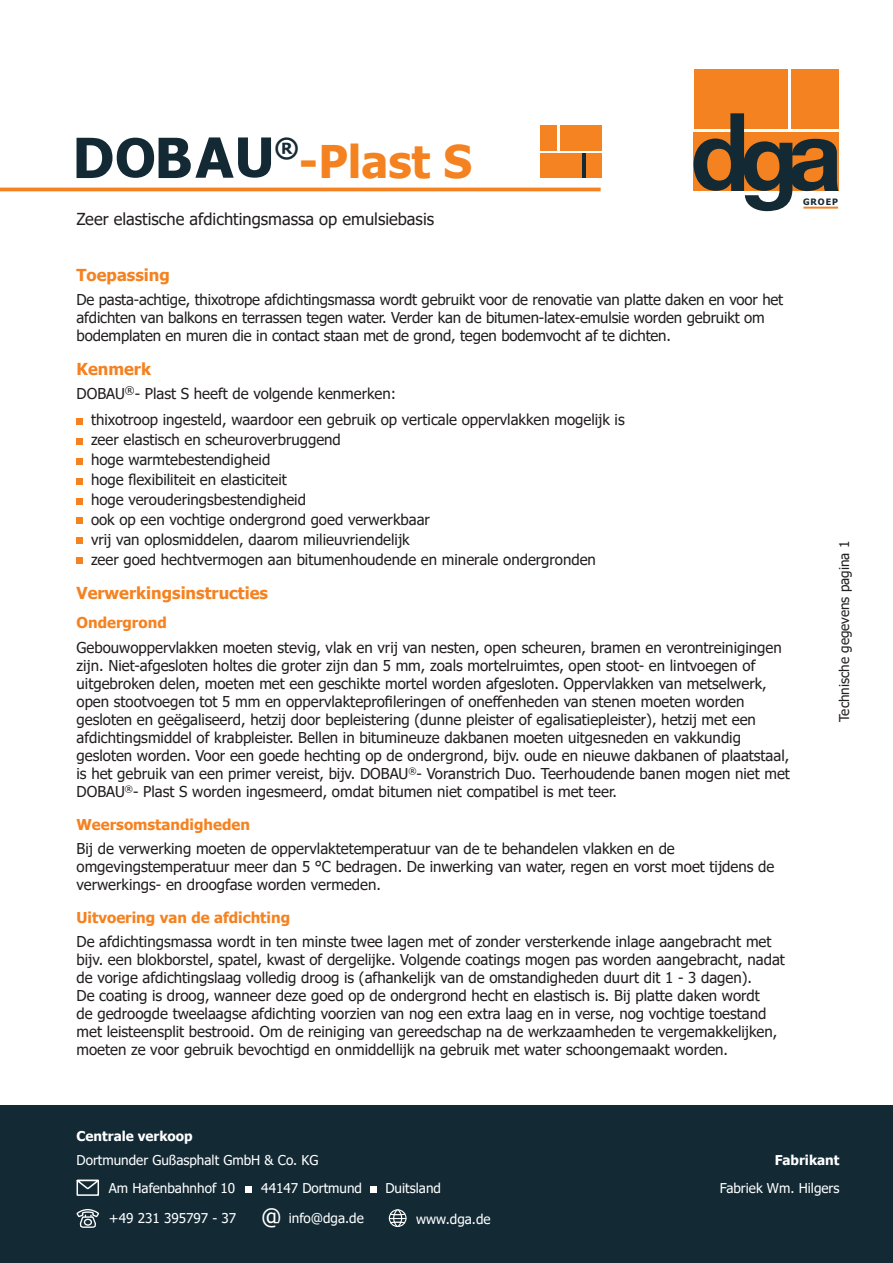
<style>
.page{position:relative;width:893px;height:1263px;background:#fff}
.page>*{position:absolute;margin:0;border:0;box-sizing:border-box;transform-origin:0 0}
.t1{font:700 45px "Tahoma";color:#f58220}
.t2{font:700 26.4px "Tahoma";color:#132a35}
.t3{font:16.5px "Tahoma";color:#231f20}
.t4{font:700 16.5px "Tahoma";color:#f58220}
.t5{font:15px/18px "Tahoma";color:#231f20}
.t6{font:700 15px "Tahoma";color:#f58220}
.t7{font:13.5px/28.2px "Tahoma";color:#fff}
.t8{font:13.5px "Tahoma";color:#231f20}
.t9{font:700 13.5px "Tahoma";color:#fff}
.t10{font:700 8.85px "Tahoma";letter-spacing:.1em;color:#132a35}
.s1{font-size:22.5px}
</style>
<div class="page">
<div style="left:694px;top:69px;width:93px;height:59px;background:#f58220"></div>
<div style="left:791px;top:69px;width:48px;height:59px;background:#f58220"></div>
<svg style="left:694px;top:113px;width:145px;height:98px"></svg>
<hr style="left:0;top:188px;width:601px;height:3px;background:#f58220">
<div style="left:541px;top:125px;width:16px;height:25px;background:#f58322"></div>
<div style="left:560px;top:125px;width:41px;height:25px;background:#f58322"></div>
<div style="left:541px;top:153px;width:41px;height:25px;background:#f58322"></div>
<div style="left:585px;top:153px;width:16px;height:25px;background:#f58322"></div>
<hr style="left:582px;top:153px;width:3px;height:25px;background:#132a35">
<svg style="left:77px;top:418px;width:6px;height:6px"></svg>
<svg style="left:77px;top:438px;width:6px;height:6px"></svg>
<svg style="left:77px;top:458px;width:6px;height:6px"></svg>
<svg style="left:77px;top:478px;width:6px;height:6px"></svg>
<svg style="left:77px;top:498px;width:6px;height:6px"></svg>
<svg style="left:77px;top:518px;width:6px;height:6px"></svg>
<svg style="left:77px;top:538px;width:6px;height:6px"></svg>
<svg style="left:77px;top:558px;width:6px;height:6px"></svg>
<svg style="left:77px;top:137px;width:194px;height:41px"></svg>
<div style="left:0;top:1106px;width:893px;height:157px;background:#132a35"></div>
<svg style="left:77px;top:1180px;width:22px;height:16px"></svg>
<div style="left:245px;top:1186px;width:6px;height:7px;background:#fff"></div>
<svg style="left:77px;top:1209px;width:22px;height:19px"></svg>
<div style="left:371px;top:1186px;width:6px;height:7px;background:#fff"></div>
<div style="left:389px;top:1209px;width:17px;height:18px;border:1px solid #fff;border-radius:50%"></div>
<div style="left:393px;top:1209px;width:9px;height:18px;border:1px solid #fff;border-radius:50%"></div>
<svg style="left:389px;top:1212px;width:17px;height:12px"></svg>
<h2 class="t2" style="left:274px;top:131px;width:26px">®</h2>
<h1 class="t1" style="left:299px;top:130px;width:175px">-Plast S</h1>
<p class="t3" style="left:77px;top:208px;width:359px">Zeer elastische afdichtingsmassa op emulsiebasis</p>
<p class="t4" style="left:77px;top:263px;width:95px">Toepassing</p>
<p class="t5" style="left:77px;top:291px;width:708px">De pasta-achtige, thixotrope afdichtingsmassa wordt gebruikt voor de renovatie van platte daken en voor het afdichten van balkons en terrassen tegen water. Verder kan de bitumen-latex-emulsie worden gebruikt om bodemplaten en muren die in contact staan met de grond, tegen bodemvocht af te dichten.</p>
<p class="t4" style="left:77px;top:357px;width:76px">Kenmerk</p>
<p class="t5" style="left:91px;top:381px;width:535px;line-height:26.4px;text-indent:-14px">DOBAU<sup>®</sup>- Plast S heeft de volgende kenmerken:<br>thixotroop ingesteld, waardoor een gebruik op verticale oppervlakken mogelijk is</p>
<p class="t5" style="left:91px;top:431px;width:506px;line-height:20px">zeer elastisch en scheuroverbruggend<br>hoge warmtebestendigheid<br>hoge flexibiliteit en elasticiteit<br>hoge verouderingsbestendigheid<br>ook op een vochtige ondergrond goed verwerkbaar<br>vrij van oplosmiddelen, daarom milieuvriendelijk<br>zeer goed hechtvermogen aan bitumenhoudende en minerale ondergronden</p>
<p class="t4" style="left:77px;top:581px;width:193px">Verwerkingsinstructies</p>
<p class="t6" style="left:77px;top:611px;width:92px">Ondergrond</p>
<p class="t5" style="left:77px;top:639px;width:715px">Gebouwoppervlakken moeten stevig, vlak en vrij van nesten, open scheuren, bramen en verontreinigingen zijn. Niet-afgesloten holtes die groter zijn dan 5 mm, zoals mortelruimtes, open stoot- en lintvoegen of uitgebroken delen, moeten met een geschikte mortel worden afgesloten. Oppervlakken van metselwerk, open stootvoegen tot 5 mm en oppervlakteprofileringen of oneffenheden van stenen moeten worden gesloten en geëgaliseerd, hetzij door bepleistering (dunne pleister of egalisatiepleister), hetzij met een afdichtingsmiddel of krabpleister. Bellen in bitumineuze dakbanen moeten uitgesneden en vakkundig gesloten worden. Voor een goede hechting op de ondergrond, bijv. oude en nieuwe dakbanen of plaatstaal, is het gebruik van een primer vereist, bijv. DOBAU<sup>®</sup>- Voranstrich Duo. Teerhoudende banen mogen niet met DOBAU<sup>®</sup>- Plast S worden ingesmeerd, omdat bitumen niet compatibel is met teer.</p>
<p class="t6" style="left:77px;top:814px;width:175px">Weersomstandigheden</p>
<p class="t5" style="left:77px;top:840px;width:699px">Bij de verwerking moeten de oppervlaktetemperatuur van de te behandelen vlakken en de omgevingstemperatuur meer dan 5 °C bedragen. De inwerking van water, regen en vorst moet tijdens de verwerkings- en droogfase worden vermeden.</p>
<p class="t6" style="left:77px;top:907px;width:215px">Uitvoering van de afdichting</p>
<p class="t5" style="left:77px;top:933px;width:710px">De afdichtingsmassa wordt in ten minste twee lagen met of zonder versterkende inlage aangebracht met bijv. een blokborstel, spatel, kwast of dergelijke. Volgende coatings mogen pas worden aangebracht, nadat de vorige afdichtingslaag volledig droog is (afhankelijk van de omstandigheden duurt dit 1 - 3 dagen).<br>De coating is droog, wanneer deze goed op de ondergrond hecht en elastisch is. Bij platte daken wordt<br>de gedroogde tweelaagse afdichting voorzien van nog een extra laag en in verse, nog vochtige toestand met leisteensplit bestrooid. Om de reiniging van gereedschap na de werkzaamheden te vergemakkelijken, moeten ze voor gebruik bevochtigd en onmiddellijk na gebruik met water schoongemaakt worden.</p>
<p class="t10" style="left:803px;top:196px;width:36px">GROEP</p>
<p class="t8" style="left:835px;top:722px;width:183px;rotate:-90deg">Technische gegevens pagina 1</p>
<p class="t9" style="left:77px;top:1127px;width:118px">Centrale verkoop</p>
<p class="t7" style="left:109px;top:1146px;width:211px;text-indent:-32px">Dortmunder Gußasphalt GmbH &amp; Co. KG<br>Am Hafenbahnhof 10</p>
<p class="t7" style="left:261px;top:1175px;width:102px">44147 Dortmund</p>
<p class="t7" style="left:109px;top:1205px;width:256px">+49 231 395797 - 37 <span class="s1">@</span> info@dga.de</p>
<p class="t7" style="left:416px;top:1205px;width:76px">www.dga.de</p>
<p class="t7" style="left:385px;top:1175px;width:57px">Duitsland</p>
<p class="t9" style="left:775px;top:1150px;width:66px">Fabrikant</p>
<p class="t7" style="left:720px;top:1175px;width:121px">Fabriek Wm. Hilgers</p>
</div>
